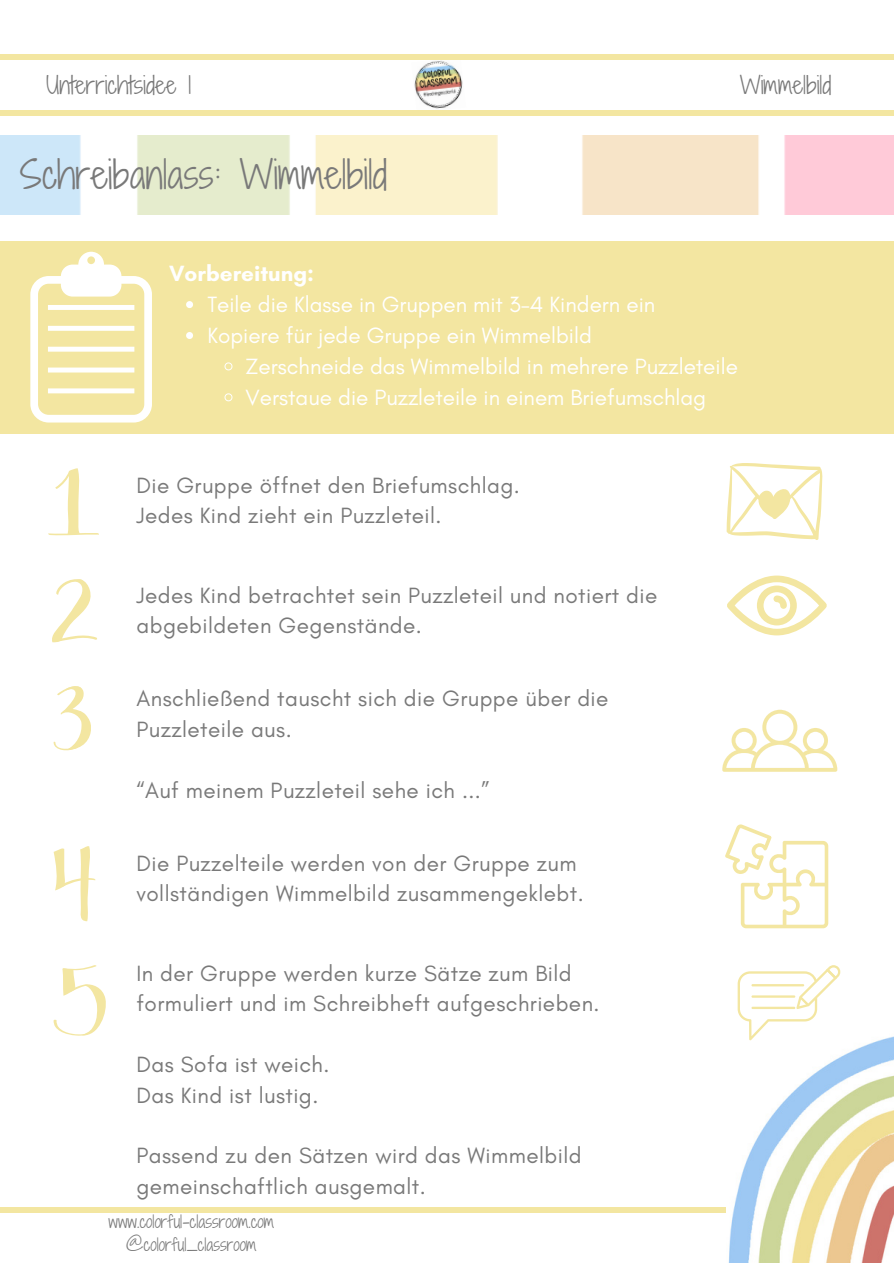
<style>
.page{position:relative;width:894px;height:1264px;background:#fff}
.page>*{position:absolute;margin:0;border:0;box-sizing:border-box;transform-origin:0 0}
.t1{font:37.35px "Shadows Into Light Two";color:#797979}
.t2{font:23.1px "Shadows Into Light Two";color:#797979}
.t3{font:22.5px/30.3px "Glacial Indifference";letter-spacing:.02em;color:#797979}
.t4{font:22.5px "Glacial Indifference";color:#fff}
.t5{font:700 22.5px "Glacial Indifference";color:#fff}
.t6{font:16.5px "Shadows Into Light Two";color:#797979}
</style>
<div class="page">
<img style="left:414px;top:60px;width:49px;height:49px">
<div style="left:0;top:54px;width:893px;height:6px;background:#f3e6a1"></div>
<div style="left:0;top:110px;width:893px;height:6px;background:#f3e6a1"></div>
<img style="left:0;top:136px;width:893px;height:79px">
<svg style="left:48px;top:468px;width:51px;height:68px"></svg>
<svg style="left:52px;top:579px;width:45px;height:63px"></svg>
<svg style="left:54px;top:686px;width:37px;height:64px"></svg>
<div style="left:0;top:241px;width:893px;height:192px;background:#f3e6a1"></div>
<div style="left:0;top:1206px;width:893px;height:6px;background:#f3e6a1"></div>
<img style="left:726px;top:1036px;width:167px;height:226px">
<svg style="left:54px;top:846px;width:41px;height:75px"></svg>
<svg style="left:54px;top:965px;width:51px;height:71px"></svg>
<svg style="left:725px;top:824px;width:103px;height:104px"></svg>
<svg style="left:722px;top:709px;width:114px;height:62px"></svg>
<svg style="left:726px;top:463px;width:96px;height:77px"></svg>
<svg style="left:737px;top:965px;width:103px;height:75px"></svg>
<svg style="left:727px;top:575px;width:99px;height:60px"></svg>
<svg style="left:30px;top:252px;width:122px;height:170px"></svg>
<svg style="left:186px;top:301px;width:7px;height:7px"></svg>
<svg style="left:186px;top:332px;width:7px;height:7px"></svg>
<svg style="left:224px;top:362px;width:9px;height:9px"></svg>
<svg style="left:224px;top:393px;width:9px;height:9px"></svg>
<p class="t2" style="left:46px;top:68px;width:146px">Unterrichtsidee 1</p>
<p class="t2" style="left:739px;top:68px;width:93px">Wimmelbild</p>
<p class="t1" style="left:20px;top:147px;width:369px">Schreibanlass: Wimmelbild</p>
<p class="t5" style="left:169px;top:260px;width:146px">Vorbereitung:</p>
<p class="t4" style="left:207px;top:291px;width:449px">Teile die Klasse in Gruppen mit 3-4 Kindern ein</p>
<p class="t4" style="left:207px;top:321px;width:386px">Kopiere für jede Gruppe ein Wimmelbild</p>
<p class="t4" style="left:245px;top:352px;width:493px">Zerschneide das Wimmelbild in mehrere Puzzleteile</p>
<p class="t4" style="left:245px;top:383px;width:462px">Verstaue die Puzzleteile in einem Briefumschlag</p>
<p class="t3" style="left:136px;top:470px;width:385px">Die Gruppe öffnet den Briefumschlag.</p>
<p class="t3" style="left:136px;top:500px;width:306px">Jedes Kind zieht ein Puzzleteil.</p>
<p class="t3" style="left:136px;top:580px;width:522px">Jedes Kind betrachtet sein Puzzleteil und notiert die abgebildeten Gegenstände.</p>
<p class="t3" style="left:136px;top:683px;width:473px">Anschließend tauscht sich die Gruppe über die<br>Puzzleteile aus.</p>
<p class="t3" style="left:136px;top:774px;width:354px">“Auf meinem Puzzleteil sehe ich ...”</p>
<p class="t3" style="left:136px;top:847px;width:448px">Die Puzzelteile werden von der Gruppe zum vollständigen Wimmelbild zusammengeklebt.</p>
<p class="t3" style="left:136px;top:958px;width:464px">In der Gruppe werden kurze Sätze zum Bild formuliert und im Schreibheft aufgeschrieben.</p>
<p class="t3" style="left:136px;top:1049px;width:194px">Das Sofa ist weich.</p>
<p class="t3" style="left:136px;top:1079px;width:183px">Das Kind ist lustig.</p>
<p class="t3" style="left:136px;top:1140px;width:446px">Passend zu den Sätzen wird das Wimmelbild gemeinschaftlich ausgemalt.</p>
<p class="t6" style="left:108px;top:1209px;width:167px">www.colorful-classroom.com</p>
<p class="t6" style="left:126px;top:1232px;width:132px">@colorful_classroom</p>
</div>
